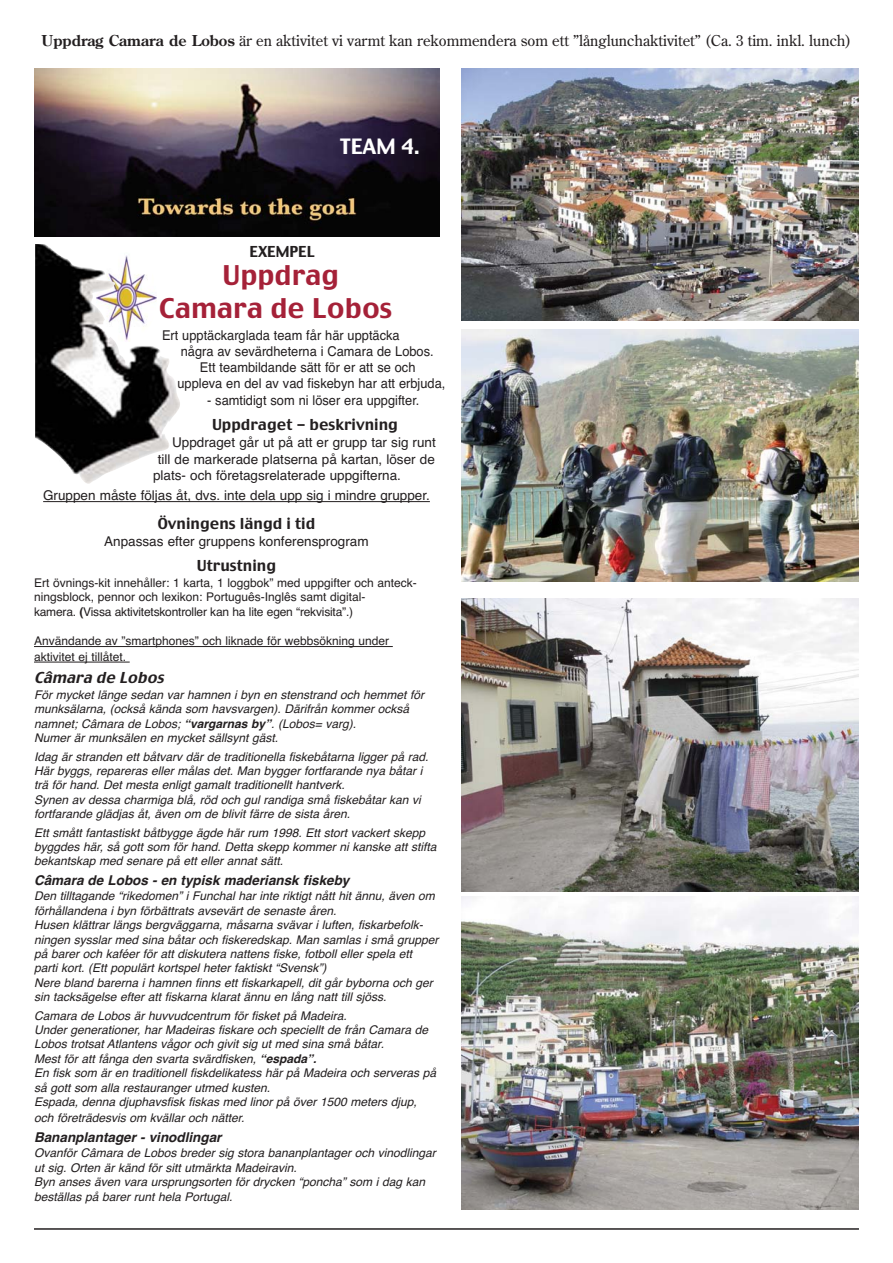
<style>
.page{position:relative;width:893px;height:1263px;background:#fff}
.page>*{position:absolute;margin:0;border:0;box-sizing:border-box;transform-origin:0 0}
.t1{font:27px/32.4px "Charcoal";color:#a52138;text-align:center}
.t2{font:21px "Charcoal";color:#fff}
.t3{font:15px "Century Old Style Std";color:#231f20}
.t4{font:15px "Charcoal";color:#231f20}
.t5{font:italic 15px "Charcoal";color:#231f20}
.t6{font:13.5px "Helvetica";color:#231f20}
.t7{font:13.5px "Helvetica";color:#231f20;scale:.95 1}
.t8{font:italic 700 13.5px "Helvetica";color:#231f20}
.t9{font:italic 12px/14.4px "Helvetica";color:#231f20}
.t10{font:12px/14.4px "Helvetica";color:#231f20}
.s1{font-weight:700}
</style>
<div class="page">
<hr style="left:34px;top:1228px;width:825px;height:2px;background:#231f20">
<img style="left:461px;top:68px;width:398px;height:252px">
<hr style="left:43px;top:501px;width:387px;height:1px;background:#231f20">
<hr style="left:34px;top:646px;width:359px;height:1px;background:#231f20">
<hr style="left:34px;top:662px;width:96px;height:1px;background:#231f20">
<img style="left:461px;top:330px;width:398px;height:251px">
<img style="left:35px;top:244px;width:145px;height:240px">
<img style="left:461px;top:897px;width:398px;height:313px">
<img style="left:461px;top:598px;width:398px;height:294px">
<img style="left:34px;top:69px;width:405px;height:167px">
<p class="t3" style="left:42px;top:33px;width:811px"><span class="s1">Uppdrag Camara de Lobos</span> är en aktivitet vi varmt kan rekommendera som ett ”långlunchaktivitet” (Ca. 3 tim. inkl. lunch)</p>
<h2 class="t2" style="left:340px;top:138px;width:81px">TEAM 4.</h2>
<p class="t4" style="left:250px;top:246px;width:67px">EXEMPEL</p>
<h1 class="t1" style="left:159px;top:261px;width:235px">Uppdrag<br>Camara de Lobos</h1>
<p class="t7" style="left:162px;top:330px;width:252px">Ert upptäckarglada team får här upptäcka</p>
<p class="t7" style="left:181px;top:346px;width:268px">några av sevärdheterna i Camara de Lobos.</p>
<p class="t7" style="left:200px;top:362px;width:228px">Ett teambildande sätt för er att se och</p>
<p class="t7" style="left:177px;top:379px;width:284px">uppleva en del av vad fiskebyn har att erbjuda,</p>
<p class="t7" style="left:207px;top:395px;width:225px">- samtidigt som ni löser era uppgifter.</p>
<p class="t4" style="left:212px;top:419px;width:187px">Uppdraget - beskrivning</p>
<p class="t6" style="left:172px;top:438px;width:265px">Uppdraget går ut på att er grupp tar sig runt</p>
<p class="t6" style="left:158px;top:454px;width:279px">till de markerade platserna på kartan, löser de</p>
<p class="t6" style="left:153px;top:470px;width:249px">plats- och företagsrelaterade uppgifterna.</p>
<p class="t6" style="left:43px;top:491px;width:388px">Gruppen måste följas åt, dvs. inte dela upp sig i mindre grupper.</p>
<p class="t4" style="left:158px;top:518px;width:159px">Övningens längd i tid</p>
<p class="t6" style="left:104px;top:537px;width:266px">Anpassas efter gruppens konferensprogram</p>
<p class="t4" style="left:197px;top:560px;width:81px">Utrustning</p>
<p class="t10" style="left:34px;top:577px;width:384px">Ert övnings-kit innehåller: 1 karta, 1 loggbok” med uppgifter och anteck&shy;ningsblock, pennor och lexikon: Português-Inglês samt digital-<br>kamera. <span class="s1">(</span>Vissa aktivitetskontroller kan ha lite egen “rekvisita”.)</p>
<p class="t10" style="left:34px;top:635px;width:357px;line-height:15.5px">Användande av ”smartphones” och liknade för webbsökning under aktivitet ej tillåtet.</p>
<p class="t5" style="left:34px;top:672px;width:134px">Câmara de Lobos</p>
<p class="t9" style="left:34px;top:689px;width:392px">För mycket länge sedan var hamnen i byn en stenstrand och hemmet för munksälarna, (också kända som havsvargen). Därifrån kommer också namnet; Câmara de Lobos; <span class="s1">“vargarnas by”</span>. (Lobos= varg).<br>Numer är munksälen en mycket sällsynt gäst.</p>
<p class="t9" style="left:34px;top:750px;width:396px">Idag är stranden ett båtvarv där de traditionella fiskebåtarna ligger på rad.<br>Här byggs, repareras eller målas det. Man bygger fortfarande nya båtar i trä för hand. Det mesta enligt gamalt traditionellt hantverk.<br>Synen av dessa charmiga blå, röd och gul randiga små fiskebåtar kan vi fortfarande glädjas åt, även om de blivit färre de sista åren.</p>
<p class="t9" style="left:34px;top:826px;width:404px">Ett smått fantastiskt båtbygge ägde här rum 1998. Ett stort vackert skepp byggdes här, så gott som för hand. Detta skepp kommer ni kanske att stifta bekantskap med senare på ett eller annat sätt.</p>
<p class="t8" style="left:34px;top:876px;width:317px">Câmara de Lobos - en typisk maderiansk fiskeby</p>
<p class="t9" style="left:34px;top:890px;width:406px">Den tilltagande “rikedomen” i Funchal har inte riktigt nått hit ännu, även om förhållandena i byn förbättrats avsevärt de senaste åren.<br>Husen klättrar längs bergväggarna, måsarna svävar i luften, fiskarbefolk&shy;ningen sysslar med sina båtar och fiskeredskap. Man samlas i små grupper på barer och kaféer för att diskutera nattens fiske, fotboll eller spela ett parti kort. (Ett populärt kortspel heter faktiskt “Svensk”)<br>Nere bland barerna i hamnen finns ett fiskarkapell, dit går byborna och ger sin tacksägelse efter att fiskarna klarat ännu en lång natt till sjöss.</p>
<p class="t9" style="left:34px;top:1009px;width:403px">Camara de Lobos är huvvudcentrum för fisket på Madeira.<br>Under generationer, har Madeiras fiskare och speciellt de från Camara de Lobos trotsat Atlantens vågor och givit sig ut med sina små båtar.<br>Mest för att fånga den svarta svärdfisken, <span class="s1">“espada”.<br></span>En fisk som är en traditionell fiskdelikatess här på Madeira och serveras på så gott som alla restauranger utmed kusten.<br>Espada, denna djuphavsfisk fiskas med linor på över 1500 meters djup,</p>
<p class="t9" style="left:34px;top:1111px;width:212px">och företrädesvis om kvällar och nätter.</p>
<p class="t8" style="left:34px;top:1132px;width:189px">Bananplantager - vinodlingar</p>
<p class="t9" style="left:34px;top:1147px;width:403px">Ovanför Câmara de Lobos breder sig stora bananplantager och vinodlingar ut sig. Orten är känd för sitt utmärkta Madeiravin.<br>Byn anses även vara ursprungsorten för drycken “poncha” som i dag kan beställas på barer runt hela Portugal.</p>
</div>
